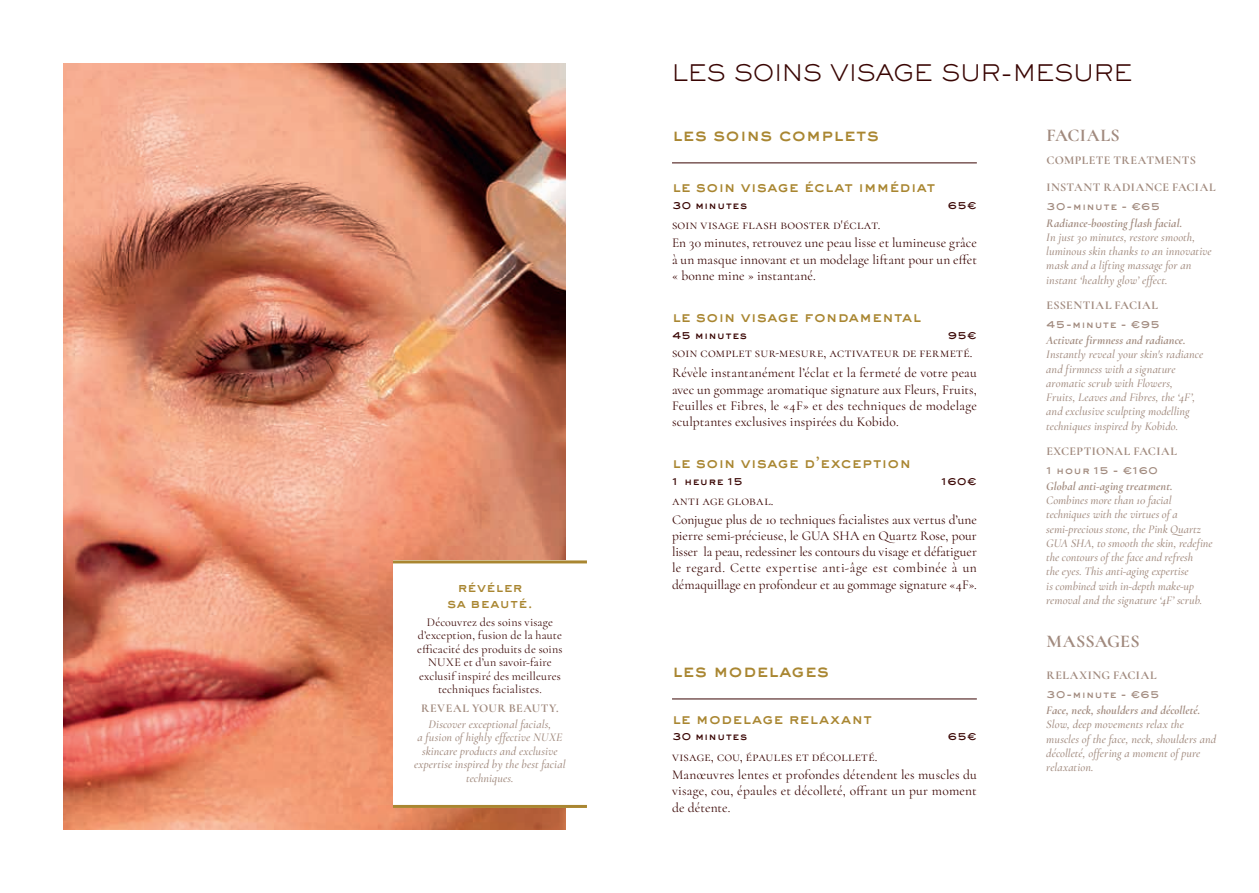
<style>
.page{position:relative;width:1259px;height:893px;background:#fff}
.page>*{position:absolute;margin:0;border:0;box-sizing:border-box;transform-origin:0 0}
.t1{font:300 22.5px "Sackers Gothic Std";letter-spacing:-.015em;color:#390503}
.t2{font:800 18px "Sackers Gothic Std";letter-spacing:-.015em;color:#a98631}
.t3{font:700 18px "Cormorant";letter-spacing:.01em;color:#a18a7e}
.t4{font:800 15px "Sackers Gothic Std";letter-spacing:-.005em;color:#a98631}
.t5{font:13.5px/16.2px "Cormorant";letter-spacing:.005em;color:#390503}
.t6{font:800 13.5px/16.2px "Sackers Gothic Std";letter-spacing:.005em;color:#a98631;text-align:center}
.t7{font:italic 500 12px/14.2px "Cormorant";letter-spacing:.005em;color:#a18a7e}
.t8{font:12px/13.5px "Cormorant";letter-spacing:.01em;color:#390503;text-align:center}
.t9{font:italic 700 12px "Cormorant";letter-spacing:.005em;color:#a18a7e}
.t10{font:700 12px "Cormorant";letter-spacing:.035em;color:#a18a7e}
.t11{font:800 10.5px "Sackers Gothic Std";letter-spacing:.02em;color:#390503}
.t12{font:800 10.5px "Sackers Gothic Std";letter-spacing:.02em;color:#a18a7e}
.t13{font:800 10.35px "Sackers Gothic Std";letter-spacing:.02em;color:#a18a7e}
.s1{font-family:"Roboto Mono";font-weight:500;font-size:9.9px}
</style>
<div class="page">
<img style="left:64px;top:64px;width:502px;height:765px">
<hr style="left:672px;top:162px;width:305px;height:1px;background:#390503">
<hr style="left:672px;top:699px;width:305px;height:1px;background:#390503">
<div style="left:393px;top:560px;width:194px;height:248px;background:#fff"></div>
<hr style="left:393px;top:560px;width:194px;height:3px;background:#a98631">
<hr style="left:393px;top:805px;width:194px;height:3px;background:#a98631">
<p class="t6" style="left:447px;top:578px;width:87px">révéler sa beauté.</p>
<p class="t8" style="left:417px;top:615px;width:147px">Découvrez des soins visage d’exception, fusion de la haute efficacité des produits de soins<br>NUXE et d’un savoir-faire exclusif inspiré des meilleures techniques facialistes.</p>
<p class="t10" style="left:421px;top:701px;width:139px">REVEAL YOUR BEAUTY.</p>
<p class="t7" style="left:414px;top:716px;width:153px;line-height:13.5px;text-align:center">Discover exceptional facials,<br>a fusion of highly effective NUXE skincare products and exclusive expertise inspired by the best facial techniques.</p>
<h1 class="t1" style="left:672px;top:58px;width:462px">LES SOINS VISAGE SUR-MESURE</h1>
<h2 class="t2" style="left:672px;top:123px;width:209px">les soins complets</h2>
<p class="t4" style="left:672px;top:176px;width:265px">le soin visage éclat immédiat</p>
<p class="t11" style="left:672px;top:198px;width:77px">30 minutes</p>
<p class="t11" style="left:948px;top:198px;width:30px">65€</p>
<p class="t5" style="left:672px;top:216px;width:306px;line-height:18.3px">soin visage flash booster d'éclat.<br>En 30 minutes, retrouvez une peau lisse et lumineuse grâce</p>
<p class="t5" style="left:672px;top:251px;width:306px">à un masque innovant et un modelage liftant pour un effet « bonne mine » instantané.</p>
<p class="t4" style="left:672px;top:306px;width:251px">le soin visage fondamental</p>
<p class="t11" style="left:672px;top:328px;width:77px">45 minutes</p>
<p class="t11" style="left:947px;top:328px;width:30px">95€</p>
<p class="t5" style="left:672px;top:342px;width:306px;line-height:20.4px">soin complet sur-mesure, activateur de fermeté.<br>Révèle instantanément l’éclat et la fermeté de votre peau</p>
<p class="t5" style="left:672px;top:381px;width:306px;text-align:justify">avec un gommage aromatique signature aux Fleurs, Fruits, Feuilles et Fibres, le «4F» et des techniques de modelage sculptantes exclusives inspirées du Kobido.</p>
<p class="t4" style="left:672px;top:452px;width:241px">le soin visage d’exception</p>
<p class="t11" style="left:672px;top:474px;width:72px"><span class="s1">1</span> heure <span class="s1">1</span>5</p>
<p class="t11" style="left:941px;top:474px;width:37px"><span class="s1">1</span>60€</p>
<p class="t5" style="left:672px;top:492px;width:306px;line-height:18.3px">anti age global.<br>Conjugue plus de 10 techniques facialistes aux vertus d’une</p>
<p class="t5" style="left:672px;top:527px;width:306px;text-align:justify">pierre semi-précieuse, le GUA SHA en Quartz Rose, pour lisser la peau, redessiner les contours du visage et défatiguer le regard. Cette expertise anti-âge est combinée à un démaquillage en profondeur et au gommage signature «4F».</p>
<h2 class="t2" style="left:672px;top:659px;width:159px">les modelages</h2>
<p class="t4" style="left:672px;top:708px;width:202px">le modelage relaxant</p>
<p class="t11" style="left:672px;top:729px;width:77px">30 minutes</p>
<p class="t11" style="left:948px;top:729px;width:30px">65€</p>
<p class="t5" style="left:672px;top:747px;width:306px;line-height:18.3px">visage, cou, épaules et décolleté.<br>Manœuvres lentes et profondes détendent les muscles du</p>
<p class="t5" style="left:672px;top:783px;width:306px">visage, cou, épaules et décolleté, offrant un pur moment de détente.</p>
<h2 class="t3" style="left:1046px;top:124px;width:75px">FACIALS</h2>
<p class="t10" style="left:1046px;top:153px;width:151px">COMPLETE TREATMENTS</p>
<p class="t10" style="left:1046px;top:180px;width:171px">INSTANT RADIANCE FACIAL</p>
<p class="t12" style="left:1046px;top:199px;width:115px">30-minute - €65</p>
<p class="t9" style="left:1046px;top:213px;width:137px">Radiance-boosting flash facial.</p>
<p class="t7" style="left:1046px;top:229px;width:167px">In just 30 minutes, restore smooth, luminous skin thanks to an innovative mask and a lifting massage for an instant ‘healthy glow’ effect.</p>
<p class="t10" style="left:1046px;top:297px;width:113px">ESSENTIAL FACIAL</p>
<p class="t12" style="left:1046px;top:317px;width:115px">45-minute - €95</p>
<p class="t9" style="left:1046px;top:331px;width:141px">Activate firmness and radiance.</p>
<p class="t7" style="left:1046px;top:346px;width:158px">Instantly reveal your skin's radiance and firmness with a signature aromatic scrub with Flowers, Fruits, Leaves and Fibres, the ‘4F’, and exclusive sculpting modelling techniques inspired by Kobido.</p>
<p class="t10" style="left:1046px;top:443px;width:132px">EXCEPTIONAL FACIAL</p>
<p class="t13" style="left:1046px;top:463px;width:113px"><span class="s1">1</span> hour <span class="s1">1</span>5 - €<span class="s1">1</span>60</p>
<p class="t9" style="left:1046px;top:476px;width:128px">Global anti-aging treatment.</p>
<p class="t7" style="left:1046px;top:492px;width:168px">Combines more than 10 facial techniques with the virtues of a semi-precious stone, the Pink Quartz GUA SHA, to smooth the skin, redefine the contours of the face and refresh<br>the eyes. This anti-aging expertise<br>is combined with in-depth make-up removal and the signature ‘4F’ scrub.</p>
<h2 class="t3" style="left:1046px;top:631px;width:95px">MASSAGES</h2>
<p class="t10" style="left:1046px;top:668px;width:112px">RELAXING FACIAL</p>
<p class="t13" style="left:1046px;top:687px;width:115px">30-minute - €65</p>
<p class="t9" style="left:1046px;top:701px;width:155px">Face, neck, shoulders and décolleté.</p>
<p class="t7" style="left:1046px;top:716px;width:171px">Slow, deep movements relax the muscles of the face, neck, shoulders and décolleté, offering a moment of pure relaxation.</p>
</div>
